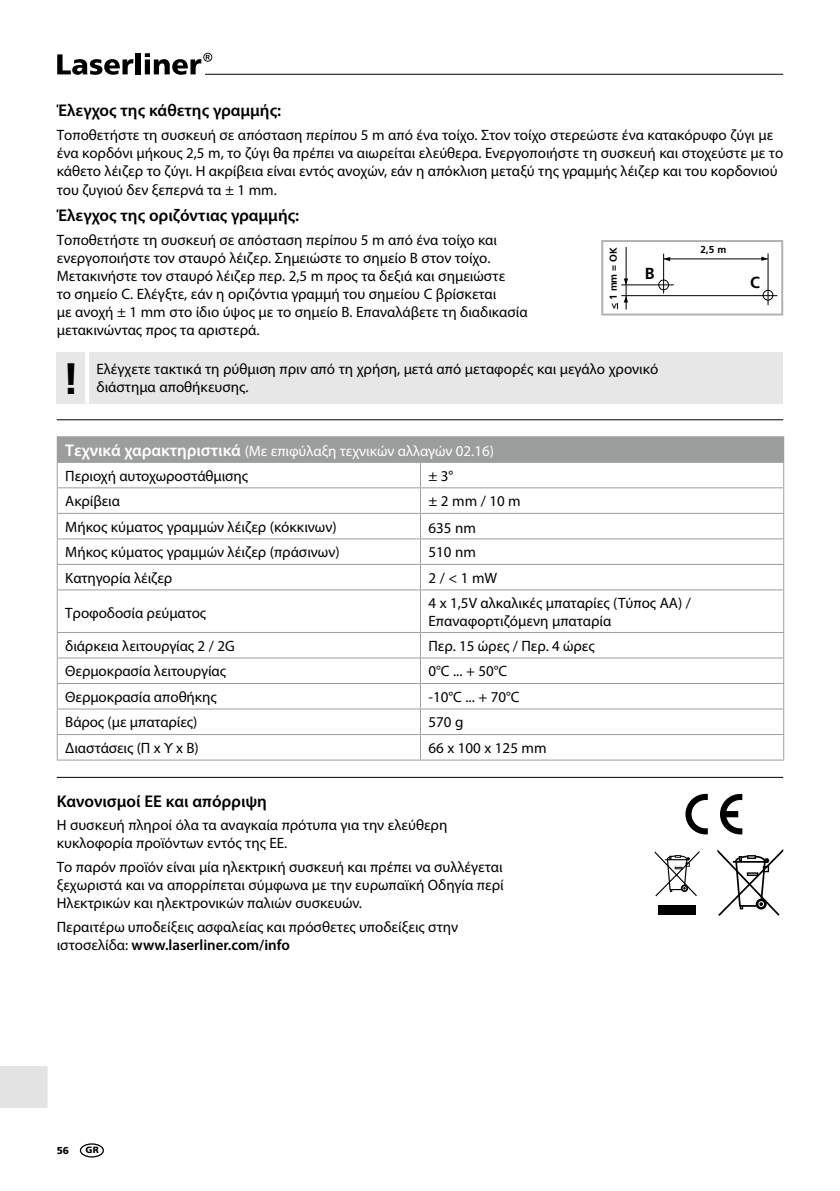
<style>
.page{position:relative;width:840px;height:1191px;background:#fff}
.page>*{position:absolute;margin:0;border:0;box-sizing:border-box;transform-origin:0 0}
.t1{font:700 44px "Frutiger LT Com";color:#000}
.t2{font:600 17px "Myriad Pro";color:#000}
.t3{font:700 16px "Frutiger LT Com";color:#000}
.t4{font:15px/18px "Myriad Pro";color:#000}
.t5{font:15px/24.8px "Myriad Pro";letter-spacing:-.005em;color:#fff}
.t6{font:700 10px "Frutiger LT Com";color:#000}
.t7{font:900 10px "Frutiger LT Com";color:#000}
.t8{font:900 9px "Frutiger LT Com";color:#000}
.s1{font-weight:600;font-size:17px}
.s2{color:#000}
.s3{font-weight:600}
</style>
<div class="page">
<svg style="left:57px;top:54px;width:76px;height:21px"></svg>
<div style="left:136px;top:53px;width:5px;height:21px;background:#000"></div>
<svg style="left:145px;top:53px;width:67px;height:22px"></svg>
<hr style="left:205px;top:74px;width:577px;height:1px;background:#000">
<hr style="left:57px;top:419px;width:725px;height:1px;background:#000">
<hr style="left:57px;top:777px;width:725px;height:1px;background:#000">
<div style="left:658px;top:905px;width:37px;height:9px;background:#000"></div>
<svg style="left:654px;top:851px;width:45px;height:45px"></svg>
<svg style="left:717px;top:849px;width:65px;height:67px"></svg>
<svg style="left:720px;top:794px;width:22px;height:40px"></svg>
<svg style="left:685px;top:794px;width:22px;height:40px"></svg>
<div style="left:57px;top:352px;width:725px;height:51px;background:#e7e7e7"></div>
<hr style="left:85px;top:352px;width:4px;height:51px;background:#fff">
<div style="left:57px;top:437px;width:726px;height:25px;background:#9c9d9d"></div>
<svg style="left:58px;top:488px;width:724px;height:222px"></svg>
<hr style="left:57px;top:436px;width:363px;height:1px;background:#9c9d9d">
<hr style="left:420px;top:436px;width:363px;height:1px;background:#9c9d9d">
<hr style="left:57px;top:462px;width:363px;height:1px;background:#9c9d9d">
<hr style="left:57px;top:487px;width:363px;height:1px;background:#9c9d9d">
<hr style="left:420px;top:462px;width:363px;height:1px;background:#9c9d9d">
<hr style="left:420px;top:487px;width:363px;height:1px;background:#9c9d9d">
<hr style="left:57px;top:513px;width:363px;height:1px;background:#9c9d9d">
<hr style="left:420px;top:513px;width:363px;height:1px;background:#9c9d9d">
<svg style="left:57px;top:463px;width:1px;height:126px"></svg>
<hr style="left:57px;top:538px;width:363px;height:1px;background:#9c9d9d">
<hr style="left:57px;top:564px;width:363px;height:1px;background:#9c9d9d">
<svg style="left:420px;top:463px;width:1px;height:126px"></svg>
<hr style="left:420px;top:538px;width:363px;height:1px;background:#9c9d9d">
<hr style="left:420px;top:564px;width:363px;height:1px;background:#9c9d9d">
<hr style="left:57px;top:590px;width:1px;height:42px;background:#9c9d9d">
<hr style="left:57px;top:589px;width:363px;height:1px;background:#9c9d9d">
<hr style="left:420px;top:590px;width:1px;height:42px;background:#9c9d9d">
<hr style="left:420px;top:589px;width:363px;height:1px;background:#9c9d9d">
<hr style="left:782px;top:590px;width:1px;height:42px;background:#9c9d9d">
<hr style="left:57px;top:632px;width:363px;height:1px;background:#9c9d9d">
<hr style="left:420px;top:632px;width:363px;height:1px;background:#9c9d9d">
<hr style="left:57px;top:657px;width:363px;height:1px;background:#9c9d9d">
<hr style="left:57px;top:683px;width:363px;height:1px;background:#9c9d9d">
<hr style="left:57px;top:708px;width:363px;height:1px;background:#9c9d9d">
<hr style="left:420px;top:657px;width:363px;height:1px;background:#9c9d9d">
<hr style="left:420px;top:683px;width:363px;height:1px;background:#9c9d9d">
<hr style="left:420px;top:708px;width:363px;height:1px;background:#9c9d9d">
<svg style="left:57px;top:633px;width:1px;height:126px"></svg>
<hr style="left:57px;top:734px;width:363px;height:1px;background:#9c9d9d">
<hr style="left:420px;top:734px;width:363px;height:1px;background:#9c9d9d">
<svg style="left:420px;top:633px;width:1px;height:126px"></svg>
<hr style="left:57px;top:759px;width:363px;height:1px;background:#9c9d9d">
<hr style="left:420px;top:759px;width:363px;height:1px;background:#9c9d9d">
<div style="left:0;top:1066px;width:48px;height:42px;background:#e3e3e3"></div>
<div style="left:80px;top:1143px;width:24px;height:14px;border:1px solid #000;border-radius:50%"></div>
<div style="left:601px;top:240px;width:181px;height:75px;background:#fff;border:2px solid #b1b2b3"></div>
<div style="left:658px;top:279px;width:10px;height:11px;border:1px solid #000;border-radius:50%"></div>
<hr style="left:662px;top:254px;width:1px;height:39px;background:#000">
<hr style="left:621px;top:284px;width:52px;height:1px;background:#000">
<hr style="left:663px;top:258px;width:104px;height:1px;background:#000">
<hr style="left:625px;top:247px;width:1px;height:38px;background:#000">
<hr style="left:767px;top:253px;width:1px;height:52px;background:#000">
<hr style="left:621px;top:295px;width:156px;height:1px;background:#000">
<div style="left:762px;top:290px;width:11px;height:11px;border:1px solid #000;border-radius:50%"></div>
<svg style="left:623px;top:278px;width:5px;height:31px"></svg>
<svg style="left:761px;top:256px;width:6px;height:5px"></svg>
<svg style="left:663px;top:257px;width:6px;height:4px"></svg>
<p class="t2" style="left:57px;top:100px;width:226px">Έλεγχος της κάθετης γραμμής:</p>
<p class="t4" style="left:57px;top:125px;width:727px">Τοποθετήστε τη συσκευή σε απόσταση περίπου 5 m από ένα τοίχο. Στον τοίχο στερεώστε ένα κατακόρυφο ζύγι με ένα κορδόνι μήκους 2,5 m, το ζύγι θα πρέπει να αιωρείται ελεύθερα. Ενεργοποιήστε τη συσκευή και στοχεύστε με το κάθετο λέιζερ το ζύγι. Η ακρίβεια είναι εντός ανοχών, εάν η απόκλιση μεταξύ της γραμμής λέιζερ και του κορδονιού του ζυγιού δεν ξεπερνά τα ± 1 mm.</p>
<p class="t2" style="left:57px;top:205px;width:244px">Έλεγχος της οριζόντιας γραμμής:</p>
<p class="t4" style="left:57px;top:231px;width:472px">Τοποθετήστε τη συσκευή σε απόσταση περίπου 5 m από ένα τοίχο και ενεργοποιήστε τον σταυρό λέιζερ. Σημειώστε το σημείο Β στον τοίχο.<br>Μετακινήστε τον σταυρό λέιζερ περ. 2,5 m προς τα δεξιά και σημειώστε<br>το σημείο C. Ελέγξτε, εάν η οριζόντια γραμμή του σημείου C βρίσκεται<br>με ανοχή ± 1 mm στο ίδιο ύψος με το σημείο Β. Επαναλάβετε τη διαδικασία μετακινώντας προς τα αριστερά.</p>
<p class="t4" style="left:96px;top:360px;width:563px">Ελέγχετε τακτικά τη ρύθμιση πριν από τη χρήση, μετά από μεταφορές και μεγάλο χρονικό</p>
<p class="t6" style="left:700px;top:244px;width:27px">2,5 m</p>
<p class="t6" style="left:607px;top:309px;width:64px;rotate:-90deg">&lt; 1 mm = OK</p>
<p class="t3" style="left:644px;top:264px;width:11px">B</p>
<p class="t3" style="left:749px;top:273px;width:11px">C</p>
<h1 class="t1" style="left:62px;top:353px;width:19px">!</h1>
<p class="t4" style="left:96px;top:378px;width:153px">διάστημα αποθήκευσης.</p>
<p class="t5" style="left:65px;top:438px;width:430px"><span class="s1">Τεχνικά χαρακτηριστικά</span> (Με επιφύλαξη τεχνικών αλλαγών 02.16)<br><span class="s2">Περιοχή αυτοχωροστάθμισης</span></p>
<p class="t4" style="left:428px;top:466px;width:26px">± 3°</p>
<p class="t4" style="left:65px;top:492px;width:56px">Ακρίβεια</p>
<p class="t4" style="left:428px;top:492px;width:94px">± 2 mm / 10 m</p>
<p class="t4" style="left:65px;top:517px;width:273px">Μήκος κύματος γραμμών λέιζερ (κόκκινων)</p>
<p class="t4" style="left:428px;top:518px;width:49px">635 nm</p>
<p class="t4" style="left:65px;top:543px;width:276px">Μήκος κύματος γραμμών λέιζερ (πράσινων)</p>
<p class="t4" style="left:428px;top:543px;width:49px">510 nm</p>
<p class="t4" style="left:65px;top:568px;width:109px">Κατηγορία λέιζερ</p>
<p class="t4" style="left:428px;top:568px;width:70px">2 / &lt; 1 mW</p>
<p class="t4" style="left:65px;top:603px;width:142px">Τροφοδοσία ρεύματος</p>
<p class="t4" style="left:428px;top:593px;width:264px">4 x 1,5V αλκαλικές μπαταρίες (Tύπος AA) /<br>Επαναφορτιζόμενη μπαταρία</p>
<p class="t4" style="left:65px;top:636px;width:171px">διάρκεια λειτουργίας 2 / 2G</p>
<p class="t4" style="left:428px;top:636px;width:168px">Περ. 15 ώρες / Περ. 4 ώρες</p>
<p class="t4" style="left:65px;top:662px;width:162px">Θερμοκρασία λειτουργίας</p>
<p class="t4" style="left:428px;top:662px;width:80px">0°C ... + 50°C</p>
<p class="t4" style="left:65px;top:687px;width:153px">Θερμοκρασία αποθήκης</p>
<p class="t4" style="left:428px;top:687px;width:93px">-10°C ... + 70°C</p>
<p class="t4" style="left:65px;top:713px;width:133px">Βάρος (με μπαταρίες)</p>
<p class="t4" style="left:428px;top:713px;width:36px">570 g</p>
<p class="t4" style="left:65px;top:738px;width:135px">Διαστάσεις (Π x Υ x Β)</p>
<p class="t4" style="left:428px;top:738px;width:119px">66 x 100 x 125 mm</p>
<p class="t2" style="left:57px;top:790px;width:211px">Κανονισμοί ΕΕ και απόρριψη</p>
<p class="t4" style="left:57px;top:816px;width:392px">Η συσκευή πληροί όλα τα αναγκαία πρότυπα για την ελεύθερη κυκλοφορία προϊόντων εντός της ΕΕ.</p>
<p class="t4" style="left:57px;top:857px;width:448px;text-align:justify">Το παρόν προϊόν είναι μία ηλεκτρική συσκευή και πρέπει να συλλέγεται ξεχωριστά και να απορρίπεται σύμφωνα με την ευρωπαϊκή Οδηγία περί Ηλεκτρικών και ηλεκτρονικών παλιών συσκευών.</p>
<p class="t4" style="left:57px;top:917px;width:402px">Περαιτέρω υποδείξεις ασφαλείας και πρόσθετες υποδείξεις στην ιστοσελίδα: <span class="s3">www.laserliner.com/info</span></p>
<p class="t7" style="left:57px;top:1144px;width:14px">56</p>
<p class="t8" style="left:86px;top:1144px;width:15px">GR</p>
</div>
